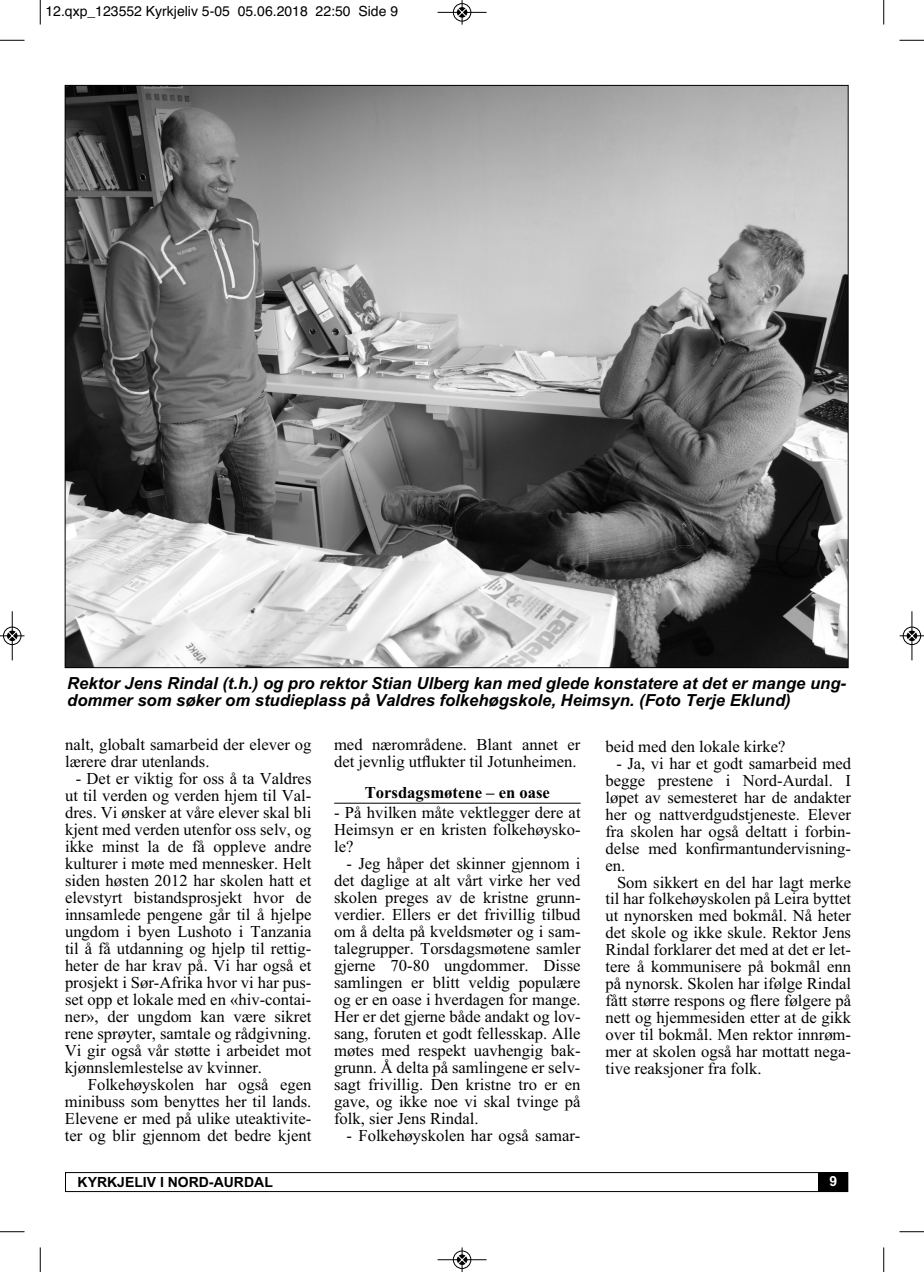
<style>
.page{position:relative;width:924px;height:1272px;background:#fff}
.page>*{position:absolute;margin:0;border:0;box-sizing:border-box;transform-origin:0 0}
.t1{font:16.62px/17px "Times New Roman";color:#000;text-align:justify}
.t2{font:italic 700 16.62px/16.6px "Arial";color:#000}
.t3{font:700 16.62px "Times New Roman";color:#000}
.t4{font:14px "Helvetica";color:#000}
.t5{font:700 14px "Arial";color:#000}
.t6{font:700 14px "Arial";color:#fff}
</style>
<div class="page">
<div style="left:65px;top:1171px;width:783px;height:20px;border:1px solid #000"></div>
<div style="left:818px;top:1171px;width:30px;height:20px;background:#000"></div>
<hr style="left:334px;top:802px;width:247px;height:1px;background:#000">
<img style="left:67px;top:87px;width:779px;height:579px">
<svg style="left:40px;top:0;width:1px;height:25px"></svg>
<svg style="left:0;top:40px;width:24px;height:1px"></svg>
<svg style="left:883px;top:0;width:1px;height:25px"></svg>
<svg style="left:899px;top:40px;width:25px;height:1px"></svg>
<svg style="left:40px;top:1247px;width:1px;height:24px"></svg>
<svg style="left:0;top:1231px;width:24px;height:1px"></svg>
<svg style="left:883px;top:1247px;width:1px;height:24px"></svg>
<svg style="left:899px;top:1231px;width:25px;height:1px"></svg>
<div style="left:453px;top:3px;width:18px;height:19px;border:1px solid #fff;border-radius:50%"></div>
<hr style="left:438px;top:12px;width:48px;height:1px;background:#000">
<div style="left:453px;top:3px;width:18px;height:18px;border:1px solid #000;border-radius:50%"></div>
<svg style="left:458px;top:0;width:8px;height:25px"></svg>
<div style="left:453px;top:1249px;width:18px;height:19px;border:1px solid #fff;border-radius:50%"></div>
<hr style="left:438px;top:1259px;width:48px;height:1px;background:#000">
<div style="left:453px;top:1250px;width:18px;height:18px;border:1px solid #000;border-radius:50%"></div>
<svg style="left:458px;top:1247px;width:8px;height:24px"></svg>
<div style="left:3px;top:626px;width:19px;height:19px;border:1px solid #fff;border-radius:50%"></div>
<hr style="left:12px;top:611px;width:1px;height:49px;background:#000">
<div style="left:3px;top:626px;width:18px;height:18px;border:1px solid #000;border-radius:50%"></div>
<svg style="left:0;top:631px;width:24px;height:9px"></svg>
<div style="left:902px;top:626px;width:19px;height:19px;border:1px solid #fff;border-radius:50%"></div>
<hr style="left:911px;top:611px;width:1px;height:49px;background:#000">
<div style="left:903px;top:626px;width:18px;height:18px;border:1px solid #000;border-radius:50%"></div>
<svg style="left:900px;top:631px;width:24px;height:9px"></svg>
<p class="t4" style="left:46px;top:3px;width:354px">12.qxp_123552 Kyrkjeliv 5-05 05.06.2018 22:50 Side 9</p>
<p class="t2" style="left:67px;top:675px;width:779px">Rektor Jens Rindal (t.h.) og pro rektor Stian Ulberg kan med glede konstatere at det er mange ung&shy;dommer som søker om studieplass på Valdres folkehøgskole, Heimsyn. (Foto Terje Eklund)</p>
<p class="t1" style="left:65px;top:736px;width:248px">nalt, globalt samarbeid der elever og lærere drar utenlands.</p>
<p class="t1" style="left:65px;top:770px;width:248px;text-indent:11px">- Det er viktig for oss å ta Valdres ut til verden og verden hjem til Val&shy;dres. Vi ønsker at våre elever skal bli kjent med verden utenfor oss selv, og ikke minst la de få oppleve andre kulturer i møte med mennesker. Helt siden høsten 2012 har skolen hatt et elevstyrt bistandsprosjekt hvor de innsamlede pengene går til å hjelpe ungdom i byen Lushoto i Tanzania til å få utdanning og hjelp til rettig&shy;heter de har krav på. Vi har også et prosjekt i Sør-Afrika hvor vi har pus&shy;set opp et lokale med en «hiv-contai&shy;ner», der ungdom kan være sikret rene sprøyter, samtale og rådgivning.<br>Vi gir også vår støtte i arbeidet mot kjønnslemlestelse av kvinner.</p>
<p class="t1" style="left:65px;top:1075px;width:248px;text-indent:23px">Folkehøyskolen har også egen minibuss som benyttes her til lands.<br>Elevene er med på ulike uteaktivite&shy;ter og blir gjennom det bedre kjent</p>
<p class="t1" style="left:334px;top:736px;width:248px">med nærområdene. Blant annet er det jevnlig utflukter til Jotunheimen.</p>
<p class="t3" style="left:365px;top:782px;width:187px">Torsdagsmøtene – en oase</p>
<p class="t1" style="left:334px;top:803px;width:248px">- På hvilken måte vektlegger dere at Heimsyn er en kristen folkehøysko&shy;le?</p>
<p class="t1" style="left:334px;top:854px;width:248px;text-indent:13px">- Jeg håper det skinner gjennom i det daglige at alt vårt virke her ved skolen preges av de kristne grunn&shy;verdier. Ellers er det frivillig tilbud om å delta på kveldsmøter og i sam&shy;talegrupper. Torsdagsmøtene samler gjerne 70-80 ungdommer. Disse samlingen er blitt veldig populære og er en oase i hverdagen for mange.<br>Her er det gjerne både andakt og lov&shy;sang, foruten et godt fellesskap. Alle møtes med respekt uavhengig bak&shy;grunn. Å delta på samlingene er selv&shy;sagt frivillig. Den kristne tro er en gave, og ikke noe vi skal tvinge på folk, sier Jens Rindal.</p>
<p class="t1" style="left:347px;top:1126px;width:235px">- Folkehøyskolen har også samar-</p>
<p class="t1" style="left:605px;top:737px;width:182px">beid med den lokale kirke?</p>
<p class="t1" style="left:605px;top:754px;width:247px;text-indent:11px">- Ja, vi har et godt samarbeid med begge prestene i Nord-Aurdal. I løpet av semesteret har de andakter her og nattverdgudstjeneste. Elever fra skolen har også deltatt i forbin&shy;delse med konfirmantundervisning&shy;en.</p>
<p class="t1" style="left:605px;top:873px;width:247px;text-indent:12px">Som sikkert en del har lagt merke til har folkehøyskolen på Leira byttet ut nynorsken med bokmål. Nå heter det skole og ikke skule. Rektor Jens Rindal forklarer det med at det er let&shy;tere å kommunisere på bokmål enn på nynorsk. Skolen har ifølge Rindal fått større respons og flere følgere på nett og hjemmesiden etter at de gikk over til bokmål. Men rektor innrøm&shy;mer at skolen også har mottatt nega&shy;tive reaksjoner fra folk.</p>
<p class="t5" style="left:78px;top:1173px;width:197px">KYRKJELIV I NORD-AURDAL</p>
<p class="t6" style="left:829px;top:1172px;width:9px">9</p>
</div>
